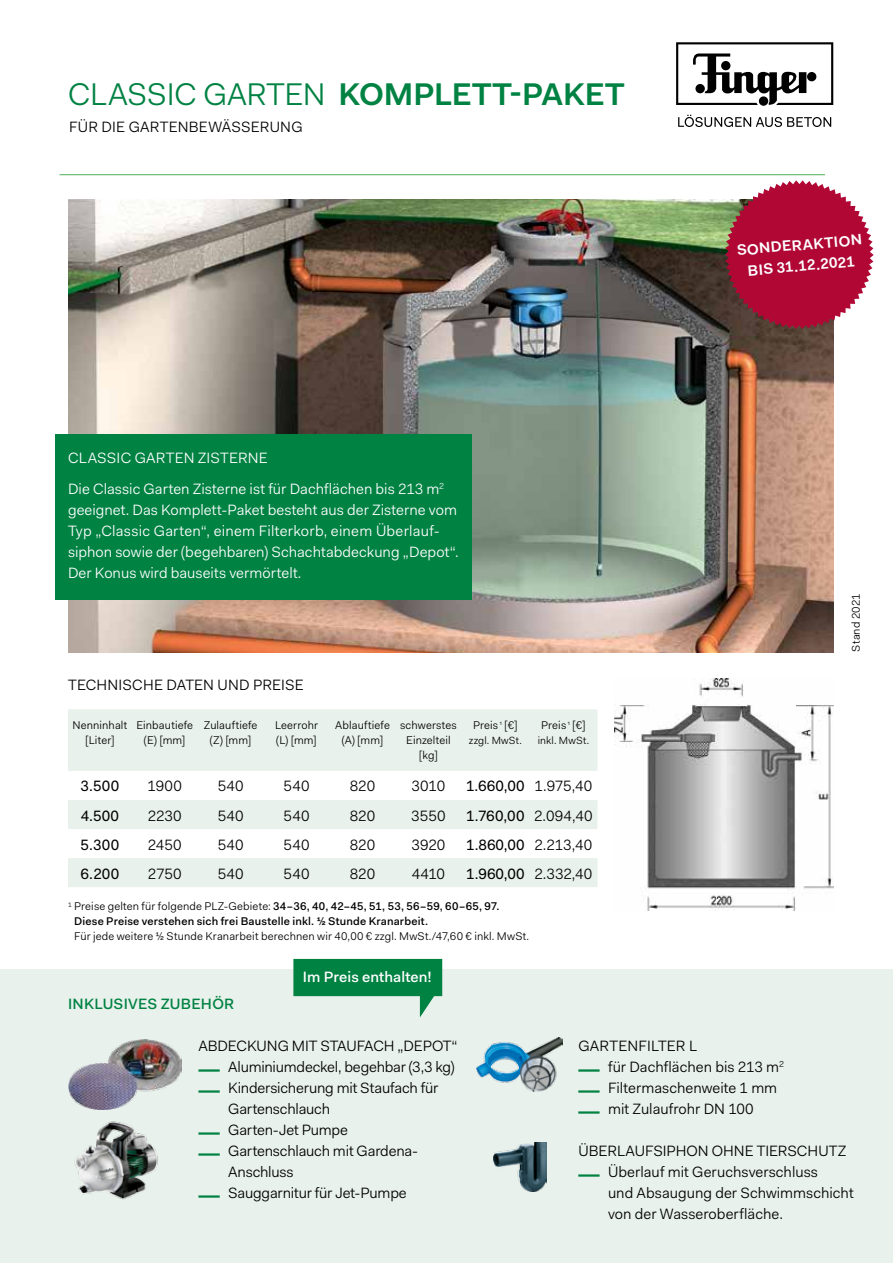
<style>
.page{position:relative;width:893px;height:1263px;background:#fff}
.page>*{position:absolute;margin:0;border:0;box-sizing:border-box;transform-origin:0 0}
.t1{font:600 31.5px "Fakt";letter-spacing:-.005em;color:#008243}
.t2{font:15px "Fakt Blond";color:#000}
.t3{font:15px/21px "Fakt Blond";letter-spacing:.005em;color:#fff}
.t4{font:15px "Fakt";letter-spacing:.01em;color:#000}
.t5{font:600 15px/21px "Fakt";color:#fff;text-align:center}
.t6{font:500 15px "Fakt";letter-spacing:.015em;color:#008243}
.t7{font:500 15px "Fakt";color:#fff}
.t8{font:11.25px/15px "Fakt Blond";letter-spacing:.01em;color:#000;text-align:center}
.t9{font:500 11.25px/15px "Fakt";letter-spacing:.02em;color:#000}
.t10{font:10.5px "Fakt Blond";letter-spacing:.02em;color:#000}
.s1{font-family:"Fakt Blond";font-weight:400}
.s2{font-family:"Fakt Blond"}
</style>
<div class="page">
<hr style="left:60px;top:174px;width:765px;height:1px;background:#4eb053">
<img style="left:614px;top:678px;width:219px;height:232px">
<img style="left:68px;top:200px;width:765px;height:453px">
<svg style="left:676px;top:42px;width:157px;height:63px"></svg>
<svg style="left:678px;top:115px;width:153px;height:12px"></svg>
<svg style="left:68px;top:709px;width:529px;height:178px;fill:#e8f1eb"></svg>
<div style="left:0;top:969px;width:893px;height:294px;background:#e8f1eb"></div>
<hr style="left:578px;top:1174px;width:22px;height:3px;background:#008243">
<img style="left:493px;top:1143px;width:53px;height:49px">
<hr style="left:578px;top:1069px;width:22px;height:3px;background:#008243">
<hr style="left:578px;top:1090px;width:22px;height:3px;background:#008243">
<hr style="left:578px;top:1111px;width:22px;height:3px;background:#008243">
<img style="left:476px;top:1037px;width:87px;height:54px">
<hr style="left:198px;top:1069px;width:22px;height:3px;background:#008243">
<hr style="left:198px;top:1090px;width:22px;height:3px;background:#008243">
<hr style="left:198px;top:1132px;width:22px;height:3px;background:#008243">
<hr style="left:198px;top:1153px;width:22px;height:3px;background:#008243">
<hr style="left:198px;top:1195px;width:22px;height:3px;background:#008243">
<img style="left:68px;top:1040px;width:113px;height:70px">
<img style="left:74px;top:1121px;width:84px;height:79px">
<svg style="left:725px;top:180px;width:149px;height:149px"></svg>
<div style="left:55px;top:434px;width:417px;height:166px;background:#008243"></div>
<svg style="left:293px;top:959px;width:149px;height:58px"></svg>
<h1 class="t1" style="left:68px;top:73px;width:558px"><span class="s1">Classic Garten</span> KOMPLETT-PAKET</h1>
<p class="t2" style="left:69px;top:117px;width:232px">für die Gartenbewässerung</p>
<p class="t3" style="left:68px;top:442px;width:378px;line-height:31.5px">Classic Garten Zisterne<br>Die Classic Garten Zisterne ist für Dachflächen bis 213 m<sup>2</sup></p>
<p class="t3" style="left:68px;top:500px;width:392px">geeignet. Das Komplett-Paket besteht aus der Zisterne vom Typ „Classic Garten“, einem Filterkorb, einem Überlauf&shy;siphon sowie der (begehbaren) Schachtabdeckung „Depot“.<br>Der Konus wird bauseits vermörtelt.</p>
<p class="t2" style="left:68px;top:675px;width:237px">Technische Daten und Preise</p>
<p class="t8" style="left:72px;top:718px;width:56px">Nenninhalt [Liter]</p>
<p class="t8" style="left:136px;top:718px;width:58px">Einbautiefe (E) [mm]</p>
<p class="t8" style="left:204px;top:718px;width:55px">Zulauftiefe (Z) [mm]</p>
<p class="t8" style="left:275px;top:718px;width:45px;text-align:left">Leerrohr (L) [mm]</p>
<p class="t8" style="left:335px;top:718px;width:56px">Ablauftiefe (A) [mm]</p>
<p class="t8" style="left:400px;top:718px;width:58px">schwerstes<br>Einzelteil [kg]</p>
<p class="t8" style="left:473px;top:718px;width:46px">Preis <sup>1</sup> [€]</p>
<p class="t10" style="left:469px;top:733px;width:55px">zzgl. MwSt.</p>
<p class="t8" style="left:541px;top:718px;width:46px">Preis <sup>1</sup> [€]</p>
<p class="t10" style="left:538px;top:733px;width:53px">inkl. MwSt.</p>
<p class="t4" style="left:81px;top:776px;width:40px">3.500</p>
<p class="t2" style="left:148px;top:776px;width:36px">1900</p>
<p class="t2" style="left:218px;top:776px;width:27px">540</p>
<p class="t2" style="left:284px;top:776px;width:27px">540</p>
<p class="t2" style="left:350px;top:776px;width:27px">820</p>
<p class="t2" style="left:412px;top:776px;width:35px">3010</p>
<p class="t4" style="left:466px;top:776px;width:128px">1.660,00 <span class="s2">1.975,40</span></p>
<p class="t4" style="left:81px;top:805px;width:40px">4.500</p>
<p class="t2" style="left:148px;top:805px;width:35px">2230</p>
<p class="t2" style="left:218px;top:805px;width:27px">540</p>
<p class="t2" style="left:284px;top:805px;width:27px">540</p>
<p class="t2" style="left:350px;top:805px;width:27px">820</p>
<p class="t2" style="left:411px;top:805px;width:36px">3550</p>
<p class="t4" style="left:466px;top:805px;width:128px">1.760,00 <span class="s2">2.094,40</span></p>
<p class="t4" style="left:81px;top:834px;width:40px">5.300</p>
<p class="t2" style="left:148px;top:834px;width:35px">2450</p>
<p class="t2" style="left:218px;top:834px;width:27px">540</p>
<p class="t2" style="left:284px;top:834px;width:27px">540</p>
<p class="t2" style="left:350px;top:834px;width:27px">820</p>
<p class="t2" style="left:411px;top:834px;width:36px">3920</p>
<p class="t4" style="left:466px;top:834px;width:128px">1.860,00 <span class="s2">2.213,40</span></p>
<p class="t4" style="left:81px;top:863px;width:40px">6.200</p>
<p class="t2" style="left:148px;top:863px;width:35px">2750</p>
<p class="t2" style="left:218px;top:863px;width:27px">540</p>
<p class="t2" style="left:284px;top:863px;width:27px">540</p>
<p class="t2" style="left:350px;top:863px;width:27px">820</p>
<p class="t2" style="left:412px;top:863px;width:35px">4410</p>
<p class="t4" style="left:466px;top:863px;width:128px">1.960,00 <span class="s2">2.332,40</span></p>
<p class="t9" style="left:74px;top:899px;width:427px;text-indent:-6px"><sup>1</sup> <span class="s1">Preise gelten für folgende PLZ-Gebiete:</span> 34–36, 40, 42–45, 51, 53, 56–59, 60–65, 97.<br>Diese Preise verstehen sich frei Baustelle inkl. ½ Stunde Kranarbeit.</p>
<p class="t8" style="left:74px;top:929px;width:457px">Für jede weitere ½ Stunde Kranarbeit berechnen wir 40,00 € zzgl. MwSt./47,60 € inkl. MwSt.</p>
<p class="t6" style="left:68px;top:993px;width:168px">Inklusives Zubehör</p>
<p class="t7" style="left:303px;top:966px;width:130px">Im Preis enthalten!</p>
<p class="t5" style="left:736px;top:240px;width:127px;rotate:-5deg">SONDERAKTION<br>BIS 31.12.2021</p>
<p class="t8" style="left:848px;top:652px;width:60px;rotate:-90deg">Stand 2021</p>
<p class="t2" style="left:198px;top:1035px;width:260px">Abdeckung m it Staufach „Depot“</p>
<p class="t2" style="left:219px;top:1056px;width:237px">Aluminiumdeckel, begehbar (3,3 kg)</p>
<p class="t2" style="left:228px;top:1077px;width:212px">Kindersicherung mit Staufach für</p>
<p class="t2" style="left:228px;top:1098px;width:103px">Gartenschlauch</p>
<p class="t2" style="left:228px;top:1119px;width:121px">Garten-Jet Pumpe</p>
<p class="t2" style="left:228px;top:1140px;width:191px">Gartenschlauch mit Gardena-</p>
<p class="t2" style="left:228px;top:1161px;width:67px">Anschluss</p>
<p class="t2" style="left:219px;top:1182px;width:189px">Sauggarnitur für Jet-Pumpe</p>
<p class="t2" style="left:578px;top:1035px;width:118px">Gartenfilter L</p>
<p class="t2" style="left:608px;top:1056px;width:177px">für Dachflächen bis 213 m<sup>2</sup></p>
<p class="t2" style="left:599px;top:1077px;width:179px">Filtermaschenweite 1 mm</p>
<p class="t2" style="left:608px;top:1098px;width:147px">mit Zulaufrohr DN 100</p>
<p class="t2" style="left:578px;top:1140px;width:260px">Ü berlaufsiphon ohne Tierschutz</p>
<p class="t2" style="left:599px;top:1161px;width:220px">Ü berlauf mit Geruchsverschluss</p>
<p class="t2" style="left:608px;top:1182px;width:247px">und Absaugung der Schwimmschicht</p>
<p class="t2" style="left:608px;top:1203px;width:176px">von der Wasseroberfläche.</p>
</div>
